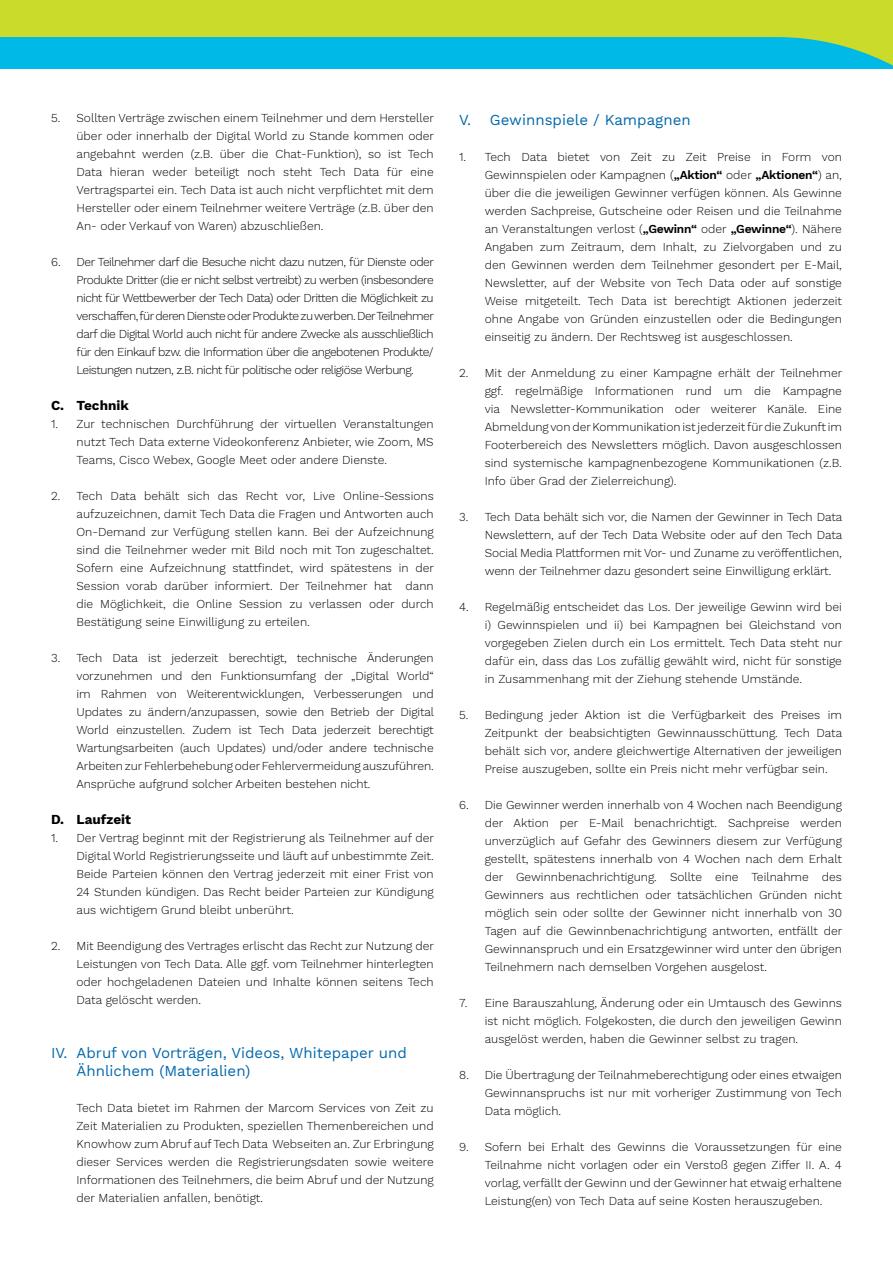
<style>
.page{position:relative;width:893px;height:1263px;background:#fff}
.page>*{position:absolute;margin:0;border:0;box-sizing:border-box;transform-origin:0 0}
.t1{font:15px/18px "Work Sans";color:#0068ac}
.t2{font:700 13.5px "Work Sans";color:#000}
.t3{font:300 12px/18px "Work Sans";color:#000;text-align:justify}
.s1{font-weight:600}
</style>
<div class="page">
<div style="left:0;top:0;width:893px;height:37px;background:#cbdb2a"></div>
<div style="left:0;top:37px;width:893px;height:31px;background:#00b9e7"></div>
<p class="t3" style="left:77px;top:109px;width:359px;text-indent:-26px">5. Sollten Verträge zwischen einem Teilnehmer und dem Hersteller über oder innerhalb der Digital World zu Stande kommen oder angebahnt werden (z.B. über die Chat-Funktion), so ist Tech Data hieran weder beteiligt noch steht Tech Data für eine Vertragspartei ein. Tech Data ist auch nicht verpflichtet mit dem Hersteller oder einem Teilnehmer weitere Verträge (z.B. über den An- oder Verkauf von Waren) abzuschließen.</p>
<p class="t3" style="left:77px;top:253px;width:359px;text-indent:-26px">6. Der Teilnehmer darf die Besuche nicht dazu nutzen, für Dienste oder Produkte Dritter (die er nicht selbst vertreibt) zu werben (insbesondere nicht für Wettbewerber der Tech Data) oder Dritten die Möglichkeit zu verschaffen, für deren Dienste oder Produkte zu werben. Der Teilnehmer darf die Digital World auch nicht für andere Zwecke als ausschließlich für den Einkauf bzw. die Information über die angebotenen Produkte/ Leistungen nutzen, z.B. nicht für politische oder religiöse Werbung.</p>
<p class="t2" style="left:51px;top:397px;width:79px">C. Technik</p>
<p class="t3" style="left:77px;top:415px;width:359px;text-indent:-26px">1. Zur technischen Durchführung der virtuellen Veranstaltungen nutzt Tech Data externe Videokonferenz Anbieter, wie Zoom, MS Teams, Cisco Webex, Google Meet oder andere Dienste.</p>
<p class="t3" style="left:77px;top:487px;width:359px;text-indent:-26px">2. Tech Data behält sich das Recht vor, Live Online-Sessions aufzuzeichnen, damit Tech Data die Fragen und Antworten auch On-Demand zur Verfügung stellen kann. Bei der Aufzeichnung sind die Teilnehmer weder mit Bild noch mit Ton zugeschaltet.<br>Sofern eine Aufzeichnung stattfindet, wird spätestens in der Session vorab darüber informiert. Der Teilnehmer hat dann die Möglichkeit, die Online Session zu verlassen oder durch Bestätigung seine Einwilligung zu erteilen.</p>
<p class="t3" style="left:77px;top:649px;width:359px;text-indent:-26px">3. Tech Data ist jederzeit berechtigt, technische Änderungen vorzunehmen und den Funktionsumfang der „Digital World“ im Rahmen von Weiterentwicklungen, Verbesserungen und Updates zu ändern/anzupassen, sowie den Betrieb der Digital World einzustellen. Zudem ist Tech Data jederzeit berechtigt Wartungsarbeiten (auch Updates) und/oder andere technische Arbeiten zur Fehlerbehebung oder Fehlervermeidung auszuführen.<br>Ansprüche aufgrund solcher Arbeiten bestehen nicht.</p>
<p class="t2" style="left:51px;top:811px;width:82px">D. Laufzeit</p>
<p class="t3" style="left:77px;top:829px;width:359px;text-indent:-26px">1. Der Vertrag beginnt mit der Registrierung als Teilnehmer auf der Digital World Registrierungsseite und läuft auf unbestimmte Zeit.<br>Beide Parteien können den Vertrag jederzeit mit einer Frist von 24 Stunden kündigen. Das Recht beider Parteien zur Kündigung aus wichtigem Grund bleibt unberührt.</p>
<p class="t3" style="left:77px;top:937px;width:359px;text-indent:-26px">2. Mit Beendigung des Vertrages erlischt das Recht zur Nutzung der Leistungen von Tech Data. Alle ggf. vom Teilnehmer hinterlegten oder hochgeladenen Dateien und Inhalte können seitens Tech Data gelöscht werden.</p>
<p class="t1" style="left:77px;top:1044px;width:332px;text-indent:-26px">IV. Abruf von Vorträgen, Videos, Whitepaper und<br>Ähnlichem (Materialien)</p>
<p class="t3" style="left:77px;top:1099px;width:359px">Tech Data bietet im Rahmen der Marcom Services von Zeit zu Zeit Materialien zu Produkten, speziellen Themenbereichen und Knowhow zum Abruf auf Tech Data Webseiten an. Zur Erbringung dieser Services werden die Registrierungsdaten sowie weitere Informationen des Teilnehmers, die beim Abruf und der Nutzung der Materialien anfallen, benötigt.</p>
<p class="t1" style="left:459px;top:111px;width:233px">V. Gewinnspiele / Kampagnen</p>
<p class="t3" style="left:485px;top:148px;width:359px;text-indent:-26px">1. Tech Data bietet von Zeit zu Zeit Preise in Form von Gewinnspielen oder Kampagnen (<span class="s1">„Aktion“</span> oder <span class="s1">„Aktionen“</span>) an, über die die jeweiligen Gewinner verfügen können. Als Gewinne werden Sachpreise, Gutscheine oder Reisen und die Teilnahme an Veranstaltungen verlost (<span class="s1">„Gewinn“</span> oder <span class="s1">„Gewinne“</span>). Nähere Angaben zum Zeitraum, dem Inhalt, zu Zielvorgaben und zu den Gewinnen werden dem Teilnehmer gesondert per E-Mail, Newsletter, auf der Website von Tech Data oder auf sonstige Weise mitgeteilt. Tech Data ist berechtigt Aktionen jederzeit ohne Angabe von Gründen einzustellen oder die Bedingungen einseitig zu ändern. Der Rechtsweg ist ausgeschlossen.</p>
<p class="t3" style="left:485px;top:364px;width:359px;text-indent:-26px">2. Mit der Anmeldung zu einer Kampagne erhält der Teilnehmer ggf. regelmäßige Informationen rund um die Kampagne via Newsletter-Kommunikation oder weiterer Kanäle. Eine Abmeldung von der Kommunikation ist jederzeit für die Zukunft im Footerbereich des Newsletters möglich. Davon ausgeschlossen sind systemische kampagnenbezogene Kommunikationen (z.B.<br>Info über Grad der Zielerreichung).</p>
<p class="t3" style="left:485px;top:508px;width:359px;text-indent:-26px">3. Tech Data behält sich vor, die Namen der Gewinner in Tech Data Newslettern, auf der Tech Data Website oder auf den Tech Data Social Media Plattformen mit Vor- und Zuname zu veröffentlichen, wenn der Teilnehmer dazu gesondert seine Einwilligung erklärt.</p>
<p class="t3" style="left:485px;top:598px;width:359px;text-indent:-26px">4. Regelmäßig entscheidet das Los. Der jeweilige Gewinn wird bei i) Gewinnspielen und ii) bei Kampagnen bei Gleichstand von vorgegeben Zielen durch ein Los ermittelt. Tech Data steht nur dafür ein, dass das Los zufällig gewählt wird, nicht für sonstige in Zusammenhang mit der Ziehung stehende Umstände.</p>
<p class="t3" style="left:485px;top:706px;width:359px;text-indent:-26px">5. Bedingung jeder Aktion ist die Verfügbarkeit des Preises im Zeitpunkt der beabsichtigten Gewinnausschüttung. Tech Data behält sich vor, andere gleichwertige Alternativen der jeweiligen Preise auszugeben, sollte ein Preis nicht mehr verfügbar sein.</p>
<p class="t3" style="left:485px;top:796px;width:359px;text-indent:-26px">6. Die Gewinner werden innerhalb von 4 Wochen nach Beendigung der Aktion per E-Mail benachrichtigt. Sachpreise werden unverzüglich auf Gefahr des Gewinners diesem zur Verfügung gestellt, spätestens innerhalb von 4 Wochen nach dem Erhalt der Gewinnbenachrichtigung. Sollte eine Teilnahme des Gewinners aus rechtlichen oder tatsächlichen Gründen nicht möglich sein oder sollte der Gewinner nicht innerhalb von 30<br>Tagen auf die Gewinnbenachrichtigung antworten, entfällt der Gewinnanspruch und ein Ersatzgewinner wird unter den übrigen Teilnehmern nach demselben Vorgehen ausgelost.</p>
<p class="t3" style="left:485px;top:994px;width:359px;text-indent:-26px">7. Eine Barauszahlung, Änderung oder ein Umtausch des Gewinns ist nicht möglich. Folgekosten, die durch den jeweiligen Gewinn ausgelöst werden, haben die Gewinner selbst zu tragen.</p>
<p class="t3" style="left:485px;top:1066px;width:359px;text-indent:-26px">8. Die Übertragung der Teilnahmeberechtigung oder eines etwaigen Gewinnanspruchs ist nur mit vorheriger Zustimmung von Tech Data möglich.</p>
<p class="t3" style="left:485px;top:1138px;width:359px;text-indent:-26px">9. Sofern bei Erhalt des Gewinns die Voraussetzungen für eine Teilnahme nicht vorlagen oder ein Verstoß gegen Ziffer II. A. 4 vorlag, verfällt der Gewinn und der Gewinner hat etwaig erhaltene Leistung(en) von Tech Data auf seine Kosten herauszugeben.</p>
</div>
